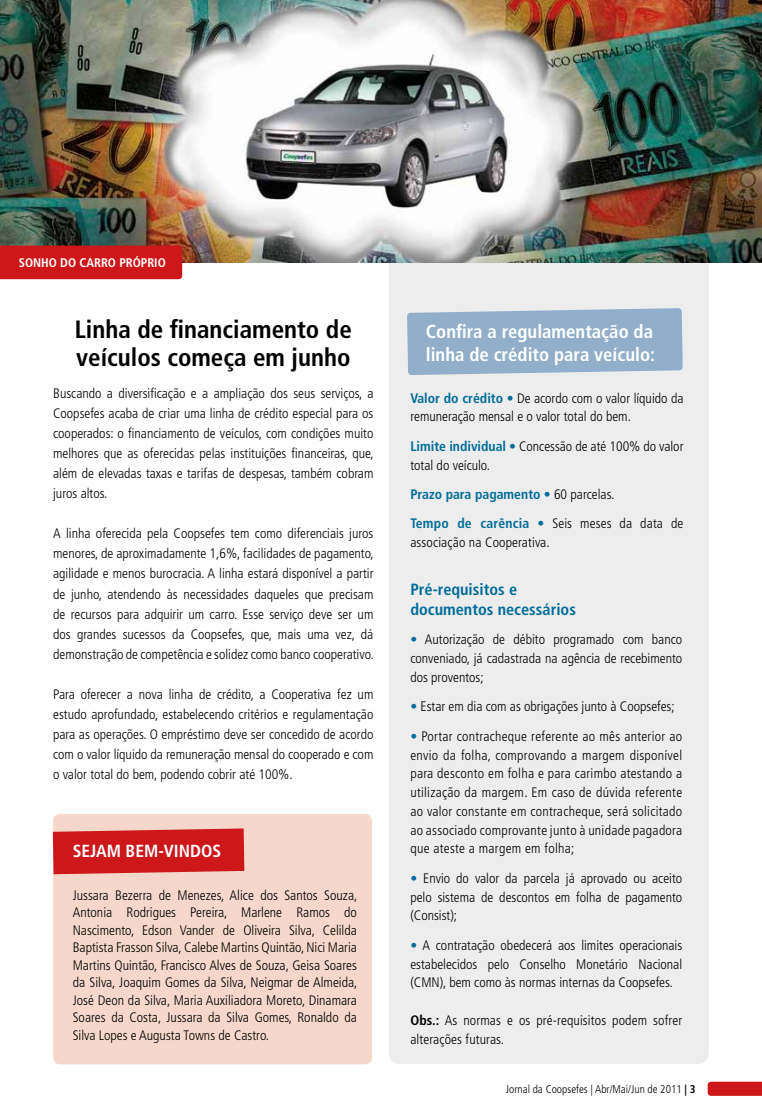
<style>
.page{position:relative;width:762px;height:1117px;background:#fff}
.page>*{position:absolute;margin:0;border:0;box-sizing:border-box;transform-origin:0 0}
.t1{font:condensed 25px/28.8px "Frutiger 67 Bold";color:#000}
.t2{font:condensed 18.75px/23.8px "Frutiger 67 Bold";color:#fff}
.t3{font:condensed 17.5px "Frutiger 67 Bold";color:#fff}
.t4{font:condensed 16.25px/20px "Frutiger 67 Bold";color:#006c9a}
.t5{font:300 condensed 13.75px/18.8px "Frutiger";color:#000;text-align:justify}
.t6{font:condensed 13.75px "Frutiger 67 Bold";color:#006c9a}
.t7{font:condensed 12.5px "Frutiger 67 Bold";color:#fff}
.t8{font:300 condensed 11.25px "Frutiger";color:#000}
.s1{font-family:"Frutiger 67 Bold";font-weight:400;color:#006c9a}
.s2{color:#006c9a}
.s3{font-family:"Frutiger";font-weight:300}
.s4{font-family:"Frutiger";font-weight:300;color:#000}
.s5{font-family:"Frutiger 67 Bold";font-weight:400}
</style>
<div class="page">
<svg style="left:707px;top:1081px;width:55px;height:14px"></svg>
<div style="left:53px;top:813px;width:319px;height:251px;background:#f6d7ca;border-radius:7px"></div>
<svg style="left:53px;top:828px;width:191px;height:46px;background:#d02627"></svg>
<div style="left:389px;top:190px;width:320px;height:873px;background:#ededed;border-radius:11px"></div>
<svg style="left:407px;top:308px;width:276px;height:67px;background:#98b3cd"></svg>
<img style="left:0;top:0;width:762px;height:262px">
<div style="left:0;top:245px;width:182px;height:34px;background:#cd171a"></div>
<p class="t7" style="left:19px;top:255px;width:149px">Sonho do carro próprio</p>
<h1 class="t1" style="left:75px;top:314px;width:279px">Linha de financiamento de veículos começa em junho</h1>
<p class="t5" style="left:53px;top:383px;width:322px;line-height:20px">Buscando a diversificação e a ampliação dos seus serviços, a Coopsefes acaba de criar uma linha de crédito especial para os cooperados: o financiamento de veículos, com condições muito melhores que as oferecidas pelas instituições financeiras, que, além de elevadas taxas e tarifas de despesas, também cobram juros altos.</p>
<p class="t5" style="left:53px;top:523px;width:322px;line-height:20px">A linha oferecida pela Coopsefes tem como diferenciais juros menores, de aproximadamente 1,6%, facilidades de pagamento, agilidade e menos burocracia. A linha estará disponível a partir de junho, atendendo às necessidades daqueles que precisam de recursos para adquirir um carro. Esse serviço deve ser um dos grandes sucessos da Coopsefes, que, mais uma vez, dá demonstração de competência e solidez como banco cooperativo.</p>
<p class="t5" style="left:53px;top:684px;width:322px;line-height:20px">Para oferecer a nova linha de crédito, a Cooperativa fez um estudo aprofundado, estabelecendo critérios e regulamentação para as operações. O empréstimo deve ser concedido de acordo com o valor líquido da remuneração mensal do cooperado e com o valor total do bem, podendo cobrir até 100%.</p>
<p class="t3" style="left:73px;top:840px;width:148px">Sejam Bem-vindos</p>
<p class="t5" style="left:73px;top:886px;width:286px;line-height:17.5px">Jussara Bezerra de Menezes, Alice dos Santos Souza, Antonia Rodrigues Pereira, Marlene Ramos do Nascimento, Edson Vander de Oliveira Silva, Celilda Baptista Frasson Silva, Calebe Martins Quintão, Nici Maria Martins Quintão, Francisco Alves de Souza, Geisa Soares da Silva, Joaquim Gomes da Silva, Neigmar de Almeida, José Deon da Silva, Maria Auxiliadora Moreto, Dinamara Soares da Costa, Jussara da Silva Gomes, Ronaldo da Silva Lopes e Augusta Towns de Castro.</p>
<h2 class="t2" style="left:426px;top:319px;width:231px">Confira a regulamentação da linha de crédito para veículo:</h2>
<p class="t5" style="left:410px;top:388px;width:275px"><span class="s1">Valor do crédito</span> <span class="s2">•</span> De acordo com o valor líquido da remuneração mensal e o valor total do bem.</p>
<p class="t5" style="left:410px;top:437px;width:275px"><span class="s1">Limite individual</span> <span class="s2">•</span> Concessão de até 100% do valor total do veículo.</p>
<p class="t6" style="left:410px;top:486px;width:205px">Prazo para pagamento <span class="s3">•</span> <span class="s4">60 parcelas.</span></p>
<p class="t5" style="left:410px;top:514px;width:275px"><span class="s1">Tempo de carência</span> <span class="s2">•</span> Seis meses da data de associação na Cooperativa.</p>
<p class="t4" style="left:410px;top:579px;width:167px">Pré-requisitos e documentos necessários</p>
<p class="t5" style="left:410px;top:630px;width:273px"><span class="s2">•</span> Autorização de débito programado com banco conveniado, já cadastrada na agência de recebimento dos proventos;</p>
<p class="t5" style="left:410px;top:697px;width:266px"><span class="s2">•</span> Estar em dia com as obrigações junto à Coopsefes;</p>
<p class="t5" style="left:410px;top:726px;width:273px"><span class="s2">•</span> Portar contracheque referente ao mês anterior ao envio da folha, comprovando a margem disponível para desconto em folha e para carimbo atestando a utilização da margem. Em caso de dúvida referente ao valor constante em contracheque, será solicitado ao associado comprovante junto à unidade pagadora que ateste a margem em folha;</p>
<p class="t5" style="left:410px;top:868px;width:273px"><span class="s2">•</span> Envio do valor da parcela já aprovado ou aceito pelo sistema de descontos em folha de pagamento (Consist);</p>
<p class="t5" style="left:410px;top:935px;width:273px"><span class="s2">•</span> A contratação obedecerá aos limites operacionais estabelecidos pelo Conselho Monetário Nacional (CMN), bem como às normas internas da Coopsefes.</p>
<p class="t5" style="left:410px;top:1010px;width:273px"><span class="s5">Obs.:</span> As normas e os pré-requisitos podem sofrer alterações futuras.</p>
<p class="t8" style="left:506px;top:1082px;width:191px">Jornal da Coopsefes | Abr/Mai/Jun de 2011 <span class="s5">| 3</span></p>
</div>
